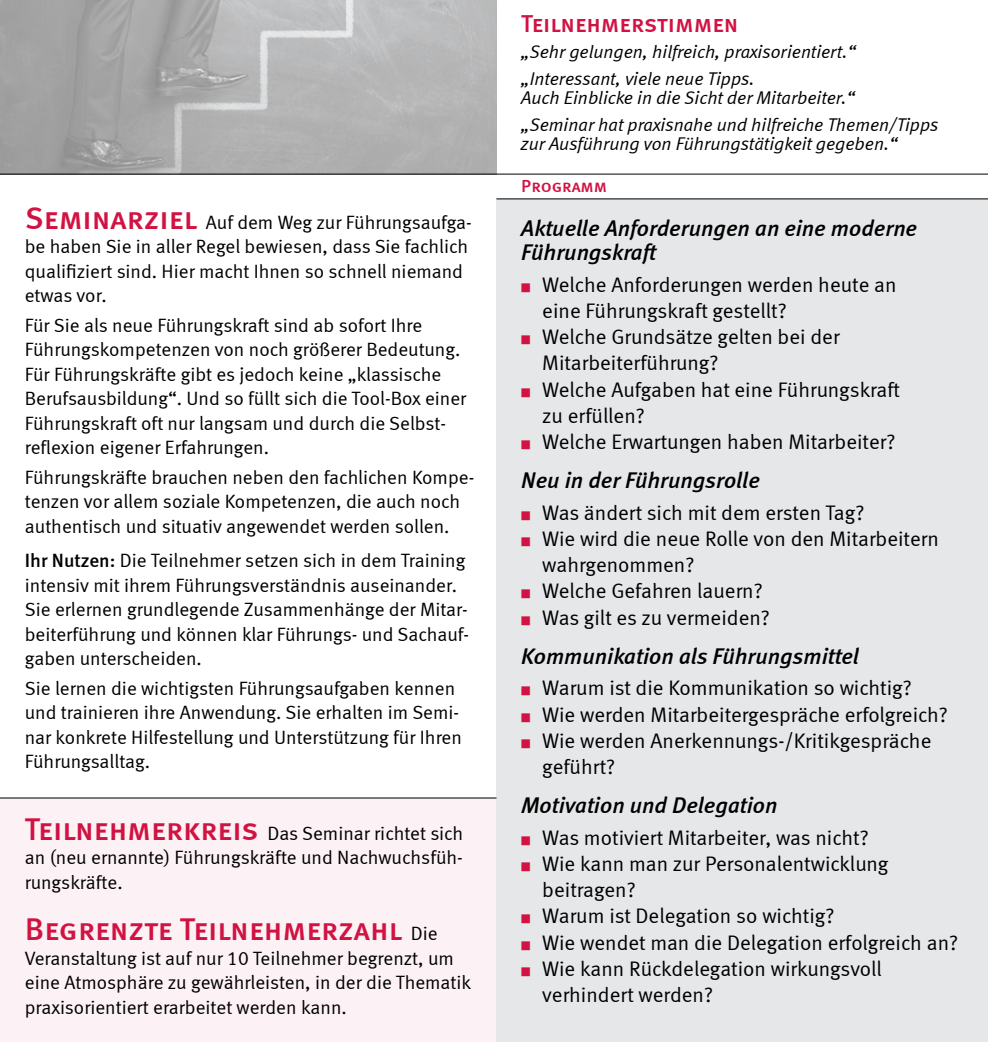
<style>
.page{position:relative;width:988px;height:1042px;background:#fff}
.page>*{position:absolute;margin:0;border:0;box-sizing:border-box;transform-origin:0 0}
.t1{font:31.5px "Meta Medium LF Caps";color:#d11242}
.t2{font:24.5px "Meta Medium LF Caps";color:#d11242}
.t3{font:italic 22.75px/24.5px "Meta Medium LF";color:#000}
.t4{font:21px/26.2px "Meta Normal";color:#000}
.t5{font:19.25px/24.5px "Meta Normal LF";color:#000}
.t6{font:italic 18.38px/26.8px "Meta Normal LF";color:#000}
.t7{font:17.5px "Meta Medium LF Caps";color:#d11242}
.s1{font-family:"Meta Medium LF Caps";font-size:31.5px;color:#d11242}
.s2{font-family:"Meta Medium LF"}
.s3{font-family:"Meta Normal LF";font-size:19.25px;color:#000}
.s4{color:#d11242}
</style>
<div class="page">
<div style="left:0;top:798px;width:496px;height:244px;background:#fcf1f4"></div>
<img style="left:0;top:0;width:496px;height:174px">
<div style="left:496px;top:198px;width:491px;height:844px;background:#e6e7e8"></div>
<hr style="left:496px;top:198px;width:491px;height:1px;background:#000">
<hr style="left:0;top:174px;width:987px;height:1px;background:#000">
<hr style="left:0;top:797px;width:496px;height:1px;background:#000">
<p class="t5" style="left:25px;top:210px;width:448px"><span class="s1">Seminarziel</span> Auf dem Weg zur Führungsaufga&shy;be haben Sie in aller Regel bewiesen, dass Sie fachlich qualifiziert sind. Hier macht Ihnen so schnell niemand etwas vor.</p>
<p class="t5" style="left:25px;top:312px;width:443px">Für Sie als neue Führungskraft sind ab sofort Ihre Führungskompetenzen von noch größerer Bedeutung.<br>Für Führungskräfte gibt es jedoch keine „klassische Berufsausbildung“. Und so füllt sich die Tool-Box einer Führungskraft oft nur langsam und durch die Selbst&shy;reflexion eigener Erfahrungen.</p>
<p class="t5" style="left:25px;top:464px;width:451px">Führungskräfte brauchen neben den fachlichen Kompe&shy;tenzen vor allem soziale Kompetenzen, die auch noch authentisch und situativ angewendet werden sollen.</p>
<p class="t5" style="left:25px;top:548px;width:445px"><span class="s2">Ihr Nutzen:</span> Die Teilnehmer setzen sich in dem Training intensiv mit ihrem Führungsverständnis auseinander.<br>Sie erlernen grundlegende Zusammenhänge der Mitar&shy;beiterführung und können klar Führungs- und Sachauf&shy;gaben unterscheiden.</p>
<p class="t5" style="left:25px;top:675px;width:438px">Sie lernen die wichtigsten Führungsaufgaben kennen und trainieren ihre Anwendung. Sie erhalten im Semi&shy;nar konkrete Hilfestellung und Unterstützung für Ihren Führungsalltag.</p>
<p class="t5" style="left:25px;top:821px;width:440px;text-align:justify"><span class="s1">Teilnehmerkreis</span> Das Seminar richtet sich an (neu ernannte) Führungskräfte und Nachwuchsfüh&shy;rungskräfte.</p>
<h1 class="t1" style="left:25px;top:911px;width:414px">Begrenzte Teilnehmerzahl <span class="s3">Die</span></h1>
<p class="t5" style="left:25px;top:945px;width:448px">Veranstaltung ist auf nur 10 Teilnehmer begrenzt, um eine Atmosphäre zu gewährleisten, in der die Thematik praxisorientiert erarbeitet werden kann.</p>
<p class="t2" style="left:521px;top:9px;width:219px">Teilnehmerstimmen</p>
<p class="t6" style="left:521px;top:38px;width:336px">„Sehr gelungen, hilfreich, praxisorientiert.“ „Interessant, viele neue Tipps.</p>
<p class="t6" style="left:521px;top:84px;width:418px">Auch Einblicke in die Sicht der Mitarbeiter.“<br>„Seminar hat praxisnahe und hilfreiche Themen/Tipps</p>
<p class="t6" style="left:521px;top:130px;width:378px">zur Ausführung von Führungstätigkeit gegeben.“</p>
<p class="t7" style="left:521px;top:176px;width:87px">Programm</p>
<p class="t3" style="left:521px;top:215px;width:397px">Aktuelle Anforderungen an eine moderne<br>Führungskraft</p>
<p class="t4" style="left:542px;top:271px;width:356px;text-indent:-21px"><span class="s4">■</span> Welche Anforderungen werden heute an eine Führungskraft gestellt?</p>
<p class="t4" style="left:542px;top:323px;width:299px;text-indent:-21px"><span class="s4">■</span> Welche Grundsätze gelten bei der<br>Mitarbeiterführung?</p>
<p class="t4" style="left:542px;top:376px;width:359px;text-indent:-21px"><span class="s4">■</span> Welche Aufgaben hat eine Führungskraft zu erfüllen?</p>
<p class="t4" style="left:521px;top:428px;width:375px"><span class="s4">■</span> Welche Erwartungen haben Mitarbeiter?</p>
<p class="t3" style="left:521px;top:468px;width:240px">Neu in der Führungsrolle</p>
<p class="t4" style="left:521px;top:499px;width:344px"><span class="s4">■</span> Was ändert sich mit dem ersten Tag?</p>
<p class="t4" style="left:542px;top:525px;width:398px;text-indent:-21px"><span class="s4">■</span> Wie wird die neue Rolle von den Mitarbeitern wahrgenommen?</p>
<p class="t4" style="left:521px;top:578px;width:243px"><span class="s4">■</span> Welche Gefahren lauern?</p>
<p class="t4" style="left:521px;top:604px;width:250px"><span class="s4">■</span> Was gilt es zu vermeiden?</p>
<p class="t3" style="left:521px;top:643px;width:339px">Kommunikation als Führungsmittel</p>
<p class="t4" style="left:521px;top:674px;width:392px"><span class="s4">■</span> Warum ist die Kommunikation so wichtig?</p>
<p class="t4" style="left:521px;top:701px;width:428px"><span class="s4">■</span> Wie werden Mitarbeitergespräche erfolgreich?</p>
<p class="t4" style="left:542px;top:727px;width:390px;text-indent:-21px"><span class="s4">■</span> Wie werden Anerkennungs-/Kritikgespräche geführt?</p>
<p class="t3" style="left:521px;top:793px;width:258px">Motivation und Delegation</p>
<p class="t4" style="left:521px;top:824px;width:349px"><span class="s4">■</span> Was motiviert Mitarbeiter, was nicht?</p>
<p class="t4" style="left:542px;top:850px;width:347px;text-indent:-21px"><span class="s4">■</span> Wie kann man zur Personalentwicklung beitragen?</p>
<p class="t4" style="left:521px;top:903px;width:314px"><span class="s4">■</span> Warum ist Delegation so wichtig?</p>
<p class="t4" style="left:521px;top:929px;width:438px"><span class="s4">■</span> Wie wendet man die Delegation erfolgreich an?</p>
<p class="t4" style="left:542px;top:955px;width:341px;text-indent:-21px"><span class="s4">■</span> Wie kann Rückdelegation wirkungsvoll verhindert werden?</p>
</div>
